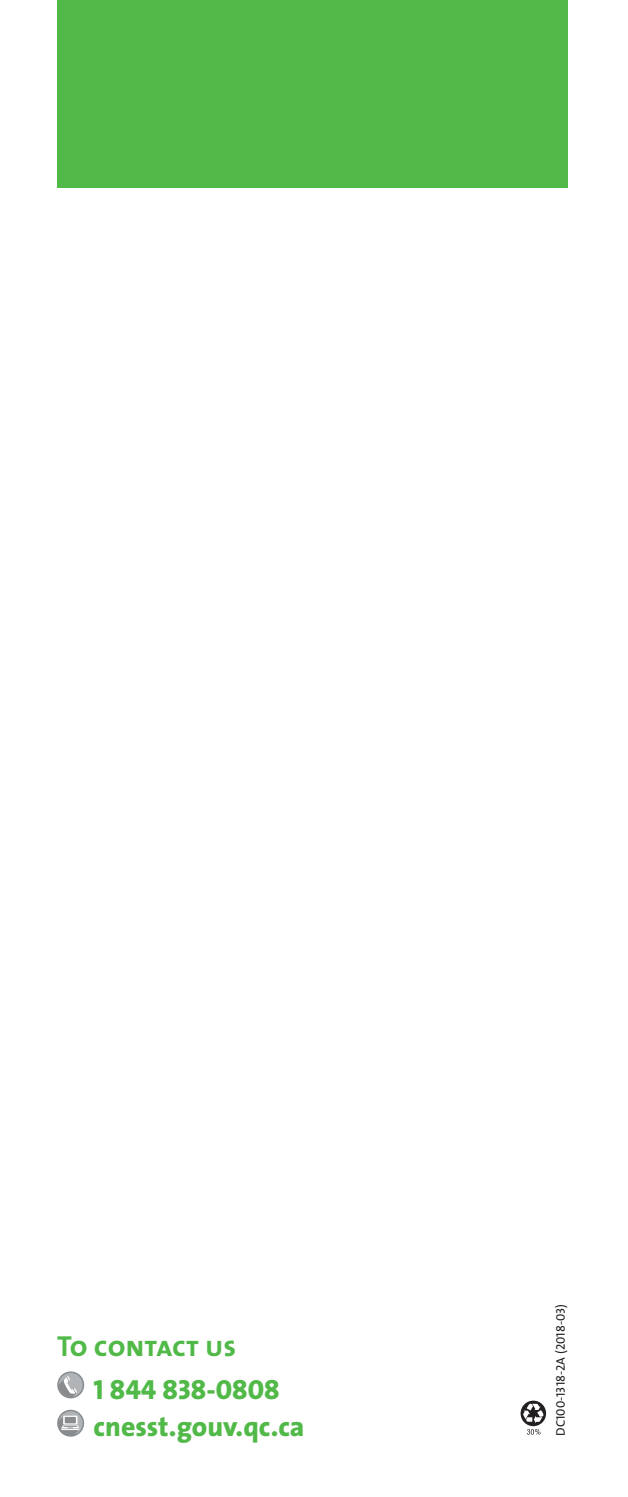
<style>
.page{position:relative;width:628px;height:1497px;background:#fff}
.page>*{position:absolute;margin:0;border:0;box-sizing:border-box;transform-origin:0 0}
.t1{font:29px "The Sans Bold Caps";color:#51b948}
.t2{font:800 27.75px "The Sans";color:#51b948}
.t3{font:27.75px "The Sans Extra Bold Caps";color:#51b948}
.t4{font:12.5px "The Sans Caps";color:#231f20}
</style>
<div class="page">
<svg style="left:520px;top:1400px;width:26px;height:34px"></svg>
<div style="left:57px;top:0;width:510px;height:187px;background:#51b948"></div>
<svg style="left:57px;top:1409px;width:27px;height:27px"></svg>
<svg style="left:59px;top:1410px;width:24px;height:24px"></svg>
<svg style="left:58px;top:1415px;width:22px;height:20px"></svg>
<svg style="left:57px;top:1371px;width:27px;height:27px"></svg>
<div style="left:59px;top:1372px;width:24px;height:24px;background:#b1b4b7;border-radius:50%"></div>
<svg style="left:58px;top:1375px;width:19px;height:22px"></svg>
<h1 class="t1" style="left:57px;top:1321px;width:180px">To contact us</h1>
<h2 class="t3" style="left:94px;top:1365px;width:188px">1 844 838-0808</h2>
<h2 class="t2" style="left:94px;top:1402px;width:212px">cnesst.gouv.qc.ca</h2>
<p class="t4" style="left:550px;top:1435px;width:133px;rotate:-90deg">DC100-1318-2A (2018-03)</p>
</div>
